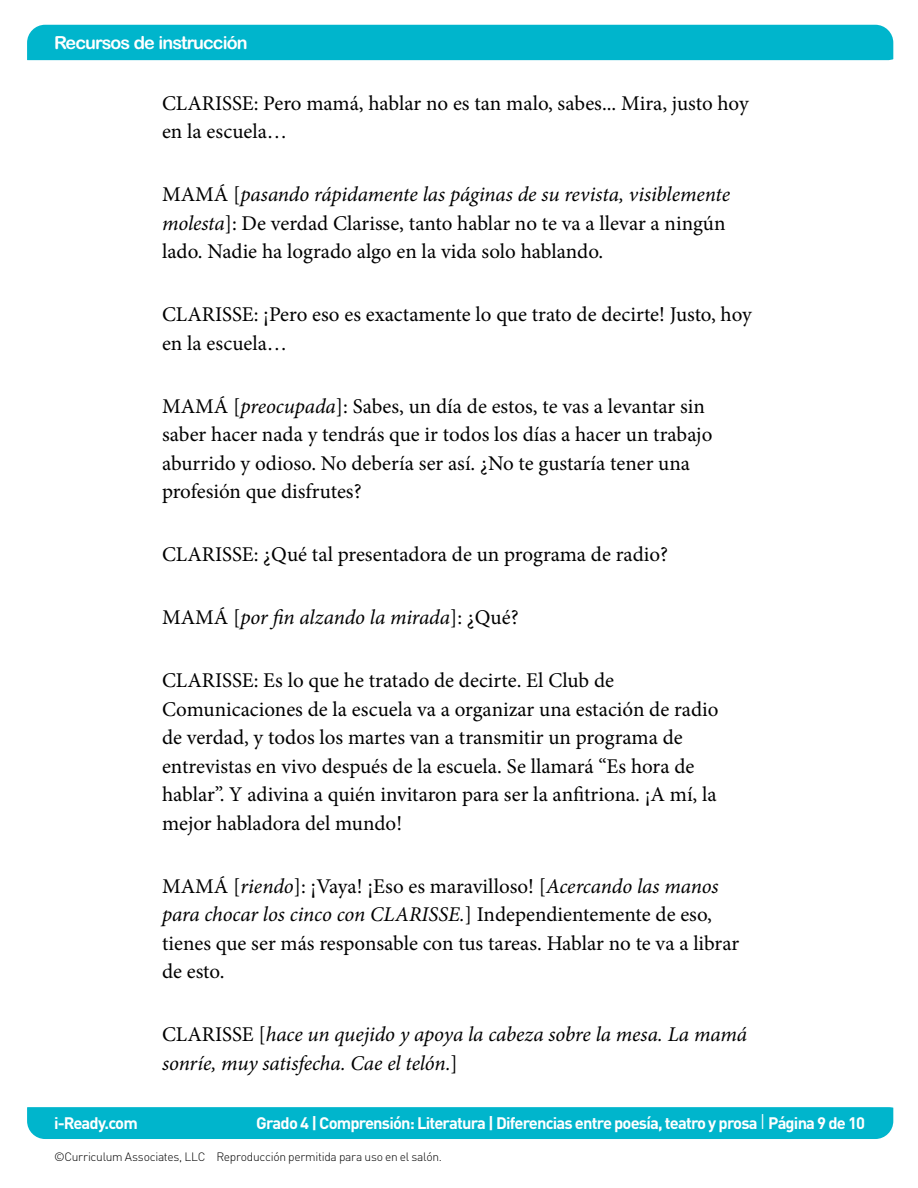
<style>
.page{position:relative;width:918px;height:1188px;background:#fff}
.page>*{position:absolute;margin:0;border:0;box-sizing:border-box;transform-origin:0 0}
.t1{font:21px/28.5px "Minion Pro";color:#000}
.t2{font:italic 21px/28.5px "Minion Pro";letter-spacing:-.005em;color:#000}
.t3{font:700 18px "Arial Rounded MT Std";letter-spacing:-.05em;color:#fff}
.t4{font:700 16.5px "DINOT";letter-spacing:-.05em;color:#fff}
.t5{font:300 12px "DINOT";letter-spacing:-.025em;color:#000}
.s1{font-style:italic}
.s2{font-style:normal}
.s3{font-weight:300;font-size:21px}
</style>
<div class="page">
<div style="left:27px;top:25px;width:866px;height:35px;background:#00b5cc"></div>
<div style="left:27px;top:1107px;width:866px;height:32px;background:#00b5cc"></div>
<p class="t3" style="left:54px;top:32px;width:195px">Recursos de instrucción</p>
<p class="t1" style="left:162px;top:89px;width:588px">CLARISSE: Pero mamá, hablar no es tan malo, sabes... Mira, justo hoy en la escuela…</p>
<p class="t1" style="left:162px;top:180px;width:570px">MAMÁ [<span class="s1">pasando rápidamente las páginas de su revista, visiblemente molesta</span>]: De verdad Clarisse, tanto hablar no te va a llevar a ningún lado. Nadie ha logrado algo en la vida solo hablando.</p>
<p class="t1" style="left:162px;top:300px;width:591px">CLARISSE: ¡Pero eso es exactamente lo que trato de decirte! Justo, hoy en la escuela…</p>
<p class="t1" style="left:162px;top:392px;width:552px">MAMÁ [<span class="s1">preocupada</span>]: Sabes, un día de estos, te vas a levantar sin saber hacer nada y tendrás que ir todos los días a hacer un trabajo aburrido y odioso. No debería ser así. ¿No te gustaría tener una profesión que disfrutes?</p>
<p class="t1" style="left:162px;top:540px;width:508px">CLARISSE: ¿Qué tal presentadora de un programa de radio?</p>
<p class="t2" style="left:162px;top:603px;width:358px"><span class="s2">MAMÁ [</span>por fin alzando la mirada<span class="s2">]: ¿Qué?</span></p>
<p class="t1" style="left:162px;top:666px;width:558px">CLARISSE: Es lo que he tratado de decirte. El Club de Comunicaciones de la escuela va a organizar una estación de radio de verdad, y todos los martes van a transmitir un programa de entrevistas en vivo después de la escuela. Se llamará “Es hora de hablar”. Y adivina a quién invitaron para ser la anfitriona. ¡A mí, la mejor habladora del mundo!</p>
<p class="t1" style="left:162px;top:872px;width:579px">MAMÁ [<span class="s1">riendo</span>]: ¡Vaya! ¡Eso es maravilloso! [<span class="s1">Acercando las manos para chocar los cinco con CLARISSE.</span>] Independientemente de eso, tienes que ser más responsable con tus tareas. Hablar no te va a librar de esto.</p>
<p class="t2" style="left:162px;top:1020px;width:587px"><span class="s2">CLARISSE [</span>hace un quejido y apoya la cabeza sobre la mesa. La mamá sonríe, muy satisfecha. Cae el telón.<span class="s2">]</span></p>
<p class="t4" style="left:256px;top:1112px;width:610px">Grado 4 | Comprensión: Literatura | Diferencias entre poesía, teatro y prosa <span class="s3">I</span> Página 9 de 10</p>
<p class="t4" style="left:54px;top:1112px;width:85px">i-Ready.com</p>
<p class="t5" style="left:54px;top:1149px;width:390px">©Curriculum Associates, LLC Reproducción permitida para uso en el salón.</p>
</div>
